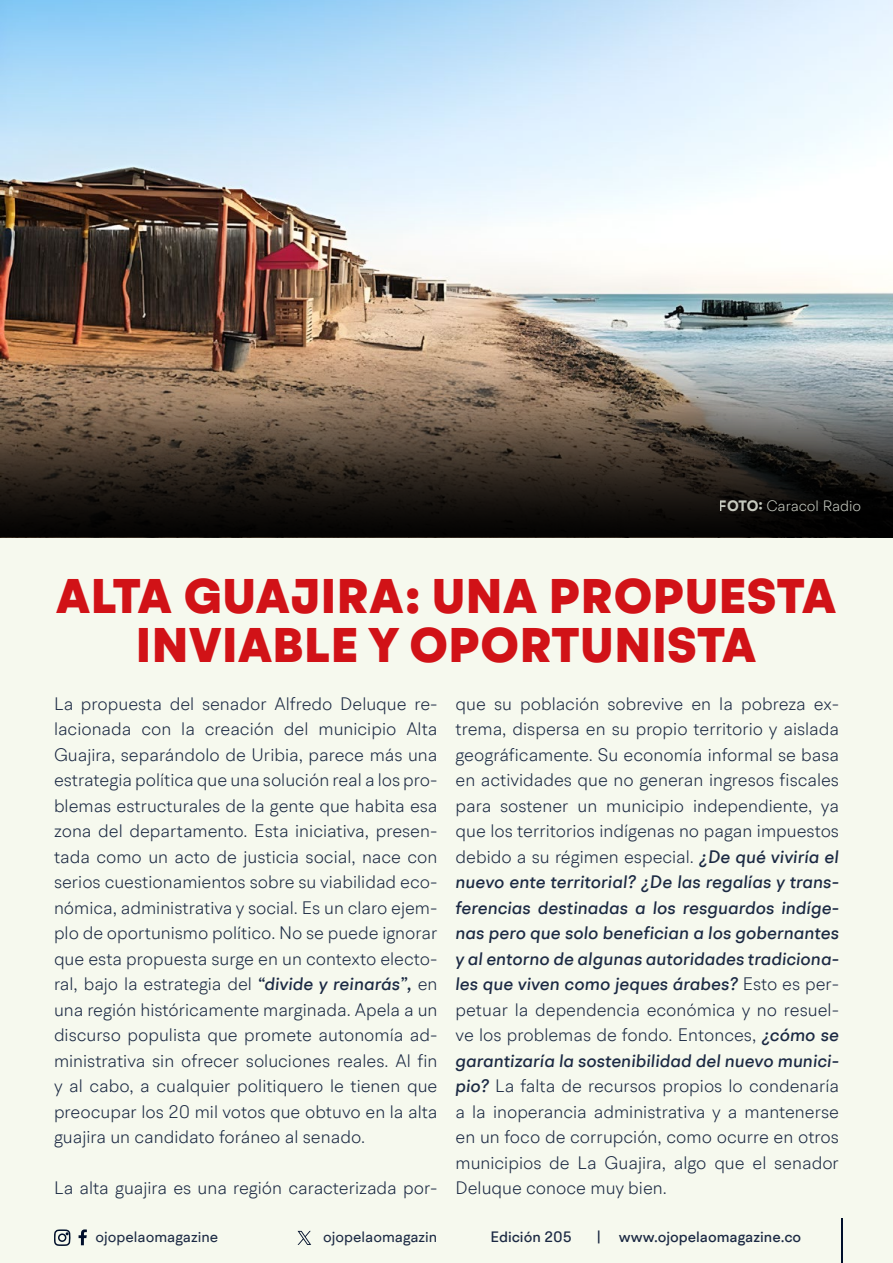
<style>
.page{position:relative;width:893px;height:1263px;background:#f6f9ee}
.page>*{position:absolute;margin:0;border:0;box-sizing:border-box;transform-origin:0 0}
.t1{font:900 49.5px/49.5px "BR Hendrix";letter-spacing:.01em;color:#d11217;text-align:center}
.t2{font:300 18px/25.5px "BR Hendrix";color:#1b2943;text-align:justify}
.t3{font:500 15px "BR Hendrix";color:#1b2943}
.t4{font:15px "BR Hendrix";color:#1b2943}
.t5{font:300 15px "BR Hendrix";color:#f5faed}
.s1{font-weight:700}
.s2{font-weight:500;font-style:italic}
</style>
<div class="page">
<svg style="left:79px;top:1229px;width:8px;height:16px"></svg>
<svg style="left:54px;top:1229px;width:17px;height:17px"></svg>
<hr style="left:841px;top:1219px;width:1px;height:44px;background:#000f2b">
<svg style="left:298px;top:1231px;width:13px;height:14px"></svg>
<img style="left:0;top:0;width:893px;height:346px">
<img style="left:0;top:346px;width:893px;height:55px">
<svg style="left:0;top:401px;width:893px;height:136px;background:#393129"></svg>
<p class="t5" style="left:719px;top:497px;width:144px"><span class="s1">FOTO:</span> Caracol Radio</p>
<h1 class="t1" style="left:56px;top:572px;width:781px">ALTA GUAJIRA: UNA PROPUESTA<br>INVIABLE Y OPORTUNISTA</h1>
<p class="t2" style="left:54px;top:690px;width:385px">La propuesta del senador Alfredo Deluque re&shy;lacionada con la creación del municipio Alta Guajira, separándolo de Uribia, parece más una estrategia política que una solución real a los pro&shy;blemas estructurales de la gente que habita esa zona del departamento. Esta iniciativa, presen&shy;tada como un acto de justicia social, nace con serios cuestionamientos sobre su viabilidad eco&shy;nómica, administrativa y social. Es un claro ejem&shy;plo de oportunismo político. No se puede ignorar que esta propuesta surge en un contexto electo&shy;ral, bajo la estrategia del <span class="s2">“divide y reinarás”,</span> en una región históricamente marginada. Apela a un discurso populista que promete autonomía ad&shy;ministrativa sin ofrecer soluciones reales. Al fin y al cabo, a cualquier politiquero le tienen que preocupar los 20 mil votos que obtuvo en la alta guajira un candidato foráneo al senado.</p>
<p class="t2" style="left:54px;top:1175px;width:385px">La alta guajira es una región caracterizada por-</p>
<p class="t2" style="left:455px;top:690px;width:385px">que su población sobrevive en la pobreza ex&shy;trema, dispersa en su propio territorio y aislada geográficamente. Su economía informal se basa en actividades que no generan ingresos fiscales para sostener un municipio independiente, ya que los territorios indígenas no pagan impuestos debido a su régimen especial. <span class="s2">¿De qué viviría el nuevo ente territorial? ¿De las regalías y trans&shy;ferencias destinadas a los resguardos indíge&shy;nas pero que solo benefician a los gobernantes y al entorno de algunas autoridades tradiciona&shy;les que viven como jeques árabes?</span> Esto es per&shy;petuar la dependencia económica y no resuel&shy;ve los problemas de fondo. Entonces, <span class="s2">¿cómo se garantizaría la sostenibilidad del nuevo munici&shy;pio?</span> La falta de recursos propios lo condenaría a la inoperancia administrativa y a mantenerse en un foco de corrupción, como ocurre en otros municipios de La Guajira, algo que el senador Deluque conoce muy bien.</p>
<p class="t4" style="left:96px;top:1227px;width:124px">ojopelaomagazine</p>
<p class="t4" style="left:323px;top:1227px;width:116px">ojopelaomagazin</p>
<p class="t3" style="left:490px;top:1227px;width:83px">Edición 205</p>
<p class="t3" style="left:596px;top:1227px;width:206px">| www.ojopelaomagazine.co</p>
</div>
